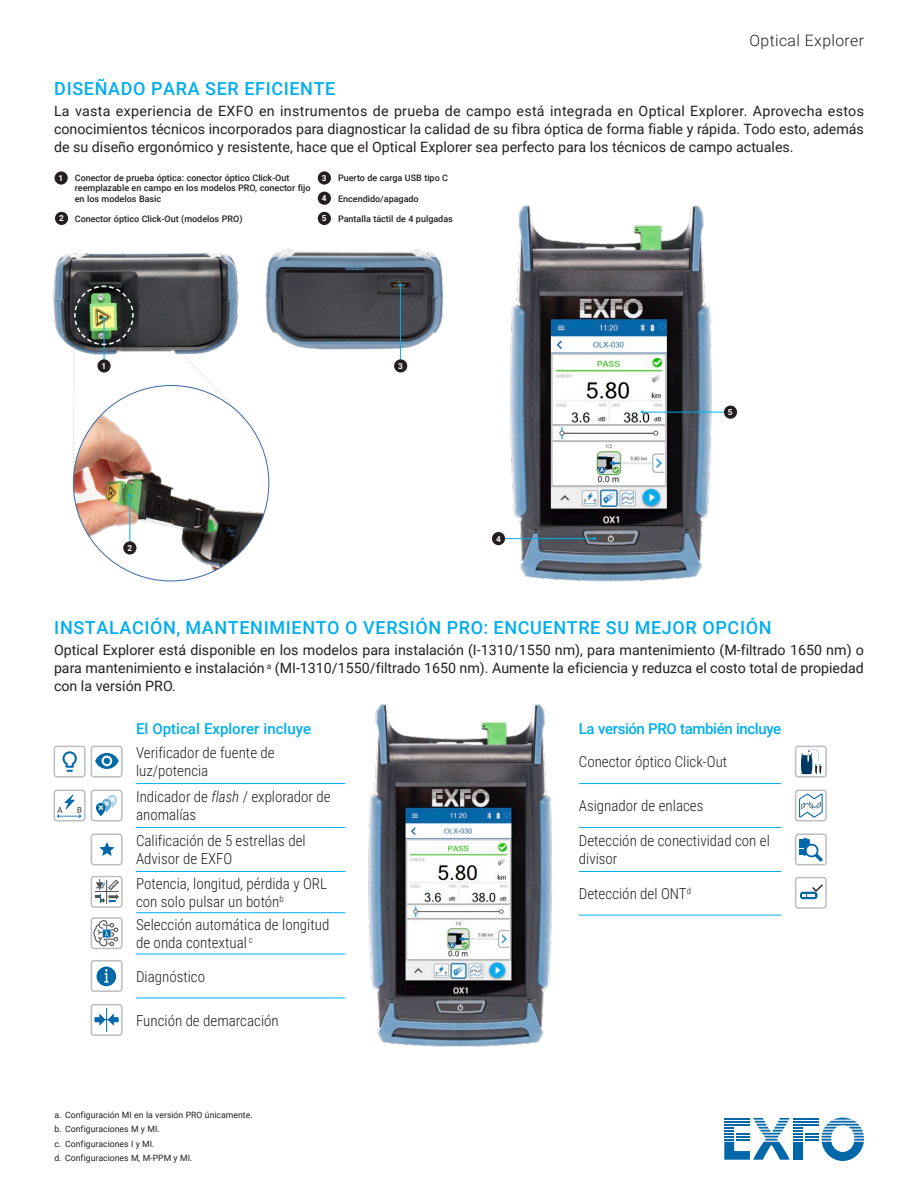
<style>
.page{position:relative;width:918px;height:1188px;background:#fff}
.page>*{position:absolute;margin:0;border:0;box-sizing:border-box;transform-origin:0 0}
.t1{font:500 18px "Roboto";letter-spacing:.035em;color:#00aeef}
.t2{font:300 15.75px "Roboto";letter-spacing:.025em;color:#231f20}
.t3{font:300 15px/18px "Roboto Condensed";color:#231f20}
.t4{font:500 15px "Roboto";letter-spacing:-.025em;color:#00aeef}
.t5{font:500 15px "Roboto";color:#00aeef}
.t6{font:14.25px/18px "Roboto";color:#231f20;text-align:justify}
.t7{font:500 9px/10.8px "Roboto";color:#231f20}
.t8{font:8.7px/14.4px "Roboto";color:#231f20}
.t9{font:700 8.25px "Roboto";color:#fff}
.s1{font-weight:700;font-size:8.25px;color:#fff}
.s2{font-style:italic}
</style>
<div class="page">
<svg style="left:724px;top:1118px;width:140px;height:43px"></svg>
<hr style="left:724px;top:1124px;width:26px;height:2px;background:#0068a9">
<img style="left:265px;top:248px;width:179px;height:105px">
<hr style="left:400px;top:285px;width:1px;height:81px;background:#00aeef">
<img style="left:53px;top:253px;width:185px;height:95px">
<img style="left:503px;top:205px;width:220px;height:377px">
<hr style="left:496px;top:538px;width:99px;height:1px;background:#00aeef">
<hr style="left:642px;top:412px;width:89px;height:1px;background:#00aeef">
<div style="left:55px;top:171px;width:13px;height:14px;background:#231f20;border-radius:50%"></div>
<div style="left:318px;top:171px;width:13px;height:14px;background:#231f20;border-radius:50%"></div>
<div style="left:318px;top:192px;width:13px;height:13px;background:#231f20;border-radius:50%"></div>
<div style="left:55px;top:212px;width:13px;height:13px;background:#231f20;border-radius:50%"></div>
<div style="left:318px;top:212px;width:13px;height:13px;background:#231f20;border-radius:50%"></div>
<img style="left:73px;top:386px;width:196px;height:195px;border-radius:98px">
<hr style="left:129px;top:496px;width:1px;height:51px;background:#00aeef">
<img style="left:73px;top:285px;width:173px;height:212px">
<img style="left:368px;top:704px;width:184px;height:343px">
<hr style="left:136px;top:783px;width:209px;height:1px;background:#00aeef">
<hr style="left:136px;top:827px;width:209px;height:1px;background:#00aeef">
<hr style="left:136px;top:871px;width:209px;height:1px;background:#00aeef">
<hr style="left:136px;top:912px;width:209px;height:1px;background:#00aeef">
<hr style="left:136px;top:954px;width:209px;height:1px;background:#00aeef">
<hr style="left:136px;top:998px;width:209px;height:1px;background:#00aeef">
<svg style="left:54px;top:746px;width:69px;height:32px"></svg>
<svg style="left:54px;top:790px;width:69px;height:32px"></svg>
<svg style="left:91px;top:834px;width:32px;height:31px"></svg>
<svg style="left:91px;top:876px;width:32px;height:31px"></svg>
<svg style="left:91px;top:917px;width:32px;height:32px"></svg>
<svg style="left:91px;top:960px;width:32px;height:32px"></svg>
<svg style="left:91px;top:1004px;width:32px;height:32px"></svg>
<hr style="left:579px;top:783px;width:202px;height:1px;background:#00aeef">
<hr style="left:579px;top:827px;width:202px;height:1px;background:#00aeef">
<hr style="left:579px;top:871px;width:202px;height:1px;background:#00aeef">
<hr style="left:579px;top:915px;width:202px;height:1px;background:#00aeef">
<svg style="left:795px;top:746px;width:32px;height:32px"></svg>
<svg style="left:795px;top:790px;width:32px;height:32px"></svg>
<svg style="left:795px;top:834px;width:32px;height:31px"></svg>
<svg style="left:795px;top:877px;width:32px;height:32px"></svg>
<div style="left:97px;top:359px;width:14px;height:14px;background:#231f20;border-radius:50%"></div>
<div style="left:123px;top:541px;width:13px;height:14px;background:#231f20;border-radius:50%"></div>
<div style="left:394px;top:359px;width:13px;height:14px;background:#231f20;border-radius:50%"></div>
<div style="left:492px;top:532px;width:13px;height:13px;background:#231f20;border-radius:50%"></div>
<div style="left:724px;top:406px;width:13px;height:13px;background:#231f20;border-radius:50%"></div>
<p class="t2" style="left:750px;top:30px;width:116px">Optical Explorer</p>
<p class="t1" style="left:54px;top:75px;width:283px">DISEÑADO PARA SER EFICIENTE</p>
<p class="t6" style="left:54px;top:101px;width:812px">La vasta experiencia de EXFO en instrumentos de prueba de campo está integrada en Optical Explorer. Aprovecha estos conocimientos técnicos incorporados para diagnosticar la calidad de su fibra óptica de forma fiable y rápida. Todo esto, además de su diseño ergonómico y resistente, hace que el Optical Explorer sea perfecto para los técnicos de campo actuales.</p>
<p class="t9" style="left:59px;top:172px;width:6px">1</p>
<p class="t7" style="left:75px;top:172px;width:237px">Conector de prueba óptica: conector óptico Click‑Out reemplazable en campo en los modelos PRO, conector fijo en los modelos Basic</p>
<p class="t9" style="left:322px;top:172px;width:6px">3</p>
<p class="t7" style="left:338px;top:172px;width:112px">Puerto de carga USB tipo C</p>
<p class="t9" style="left:322px;top:192px;width:6px">4</p>
<p class="t7" style="left:338px;top:193px;width:82px">Encendido/apagado</p>
<p class="t7" style="left:59px;top:213px;width:185px"><span class="s1">2</span> Conector óptico Click-Out (modelos PRO)</p>
<p class="t9" style="left:322px;top:213px;width:6px">5</p>
<p class="t7" style="left:338px;top:213px;width:116px">Pantalla táctil de 4 pulgadas</p>
<p class="t9" style="left:102px;top:360px;width:6px">1</p>
<p class="t9" style="left:127px;top:542px;width:6px">2</p>
<p class="t9" style="left:398px;top:360px;width:6px">3</p>
<p class="t9" style="left:496px;top:533px;width:6px">4</p>
<p class="t9" style="left:728px;top:407px;width:6px">5</p>
<p class="t1" style="left:54px;top:615px;width:719px">INSTALACIÓN, MANTENIMIENTO O VERSIÓN PRO: ENCUENTRE SU MEJOR OPCIÓN</p>
<p class="t6" style="left:54px;top:641px;width:812px">Optical Explorer está disponible en los modelos para instalación (I-1310/1550 nm), para mantenimiento (M-filtrado 1650 nm) o para mantenimiento e instalación <sup>a</sup> (MI-1310/1550/filtrado 1650 nm). Aumente la eficiencia y reduzca el costo total de propiedad con la versión PRO.</p>
<p class="t5" style="left:136px;top:718px;width:177px">El Optical Explorer incluye</p>
<p class="t3" style="left:136px;top:743px;width:140px">Verificador de fuente de luz/potencia</p>
<p class="t3" style="left:136px;top:787px;width:196px">Indicador de <span class="s2">flash</span> / explorador de anomalías</p>
<p class="t3" style="left:136px;top:831px;width:171px">Calificación de 5 estrellas del<br>Advisor de EXFO</p>
<p class="t3" style="left:136px;top:874px;width:193px">Potencia, longitud, pérdida y ORL con solo pulsar un botón<sup>b</sup></p>
<p class="t3" style="left:136px;top:915px;width:195px">Selección automática de longitud de onda contextual <sup>c</sup></p>
<p class="t3" style="left:136px;top:967px;width:71px">Diagnóstico</p>
<p class="t3" style="left:136px;top:1011px;width:144px">Función de demarcación</p>
<p class="t8" style="left:54px;top:1107px;width:200px">a. Configuración MI en la versión PRO únicamente. b. Configuraciones M y MI.<br>c. Configuraciones I y MI.<br>d. Configuraciones M, M-PPM y MI.</p>
<p class="t4" style="left:579px;top:718px;width:204px">La versión PRO también incluye</p>
<p class="t3" style="left:579px;top:752px;width:150px">Conector óptico Click-Out</p>
<p class="t3" style="left:579px;top:796px;width:126px">Asignador de enlaces</p>
<p class="t3" style="left:579px;top:831px;width:193px">Detección de conectividad con el divisor</p>
<p class="t3" style="left:579px;top:884px;width:114px">Detección del ONT<sup>d</sup></p>
</div>
